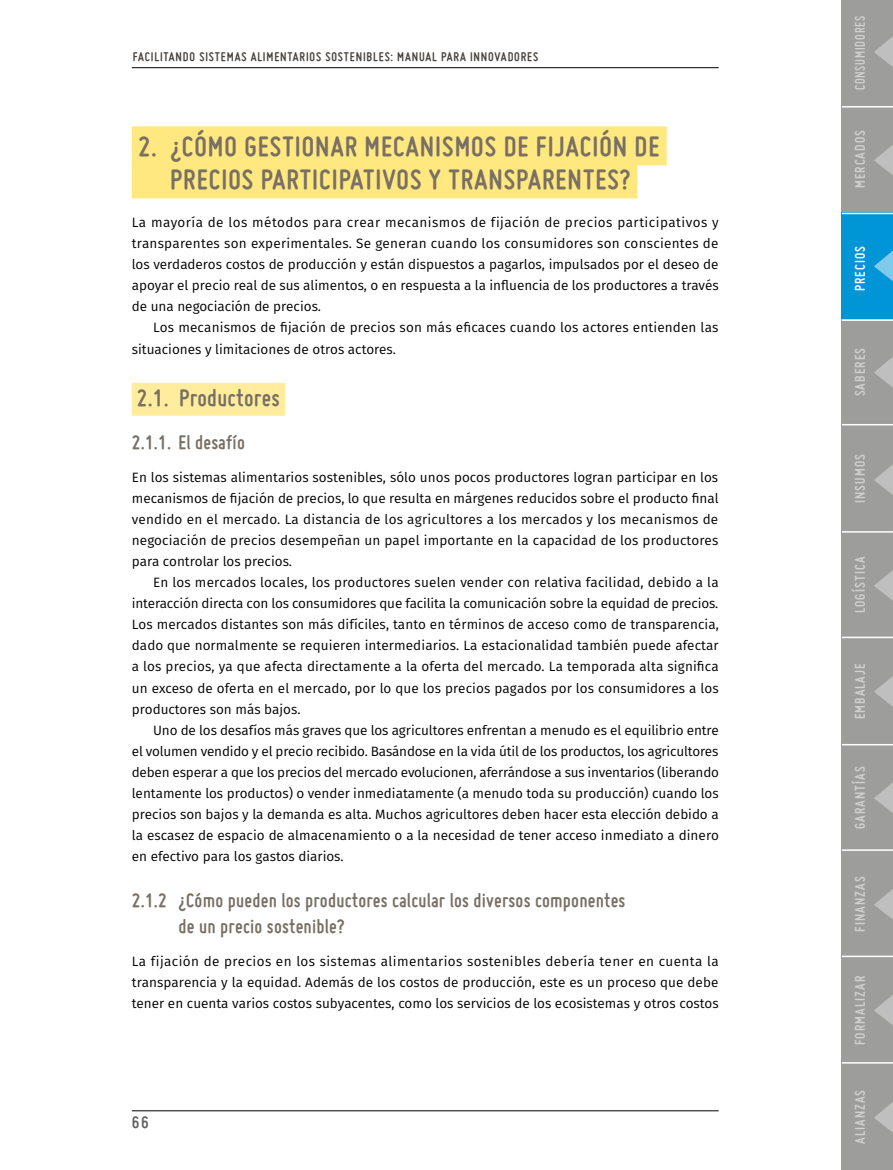
<style>
.page{position:relative;width:893px;height:1170px;background:#fff}
.page>*{position:absolute;margin:0;border:0;box-sizing:border-box;transform-origin:0 0}
.t1{font:700 30px/33px "Miso";letter-spacing:.035em;color:#787065;text-align:center}
.t2{font:700 25.5px "Miso";letter-spacing:.01em;color:#787065}
.t3{font:700 21px/25.5px "Miso";letter-spacing:.01em;color:#787065}
.t4{font:700 18px "Miso";color:#646363}
.t5{font:700 15px "Miso";letter-spacing:.075em;color:#d0d0d0}
.t6{font:700 15px "Miso";letter-spacing:.075em;color:#d0d0d0;scale:.9 1}
.t7{font:700 15px "Miso";letter-spacing:.075em;color:#fff}
.t8{font:13.5px/21px "Fira Sans";color:#000;text-align:justify}
.t9{font:700 13.5px "Miso";letter-spacing:.065em;color:#49443f}
</style>
<div class="page">
<hr style="left:132px;top:67px;width:587px;height:1px;background:#000">
<hr style="left:132px;top:1110px;width:587px;height:1px;background:#000">
<div style="left:842px;top:531px;width:51px;height:107px;background:#9d9d9c"></div>
<div style="left:842px;top:850px;width:51px;height:107px;background:#9d9d9c"></div>
<div style="left:842px;top:106px;width:51px;height:107px;background:#9d9d9c"></div>
<div style="left:842px;top:0;width:51px;height:107px;background:#9d9d9c"></div>
<div style="left:842px;top:638px;width:51px;height:106px;background:#9d9d9c"></div>
<div style="left:842px;top:957px;width:51px;height:106px;background:#9d9d9c"></div>
<div style="left:842px;top:1063px;width:51px;height:106px;background:#9d9d9c"></div>
<div style="left:842px;top:319px;width:51px;height:106px;background:#9d9d9c"></div>
<div style="left:842px;top:213px;width:51px;height:106px;background:#0095d7"></div>
<div style="left:842px;top:744px;width:51px;height:106px;background:#9d9d9c"></div>
<div style="left:842px;top:425px;width:51px;height:106px;background:#9d9d9c"></div>
<svg style="left:874px;top:36px;width:19px;height:31px"></svg>
<svg style="left:874px;top:145px;width:19px;height:30px"></svg>
<svg style="left:874px;top:250px;width:19px;height:31px"></svg>
<svg style="left:874px;top:357px;width:19px;height:30px"></svg>
<svg style="left:874px;top:464px;width:19px;height:31px"></svg>
<svg style="left:874px;top:570px;width:19px;height:30px"></svg>
<svg style="left:874px;top:676px;width:19px;height:30px"></svg>
<svg style="left:874px;top:782px;width:19px;height:31px"></svg>
<svg style="left:874px;top:889px;width:19px;height:30px"></svg>
<svg style="left:874px;top:995px;width:19px;height:30px"></svg>
<svg style="left:874px;top:1102px;width:19px;height:30px"></svg>
<hr style="left:842px;top:106px;width:51px;height:1px;background:#fff">
<hr style="left:842px;top:213px;width:51px;height:1px;background:#fff">
<hr style="left:842px;top:319px;width:51px;height:2px;background:#fff">
<hr style="left:842px;top:424px;width:51px;height:1px;background:#fff">
<hr style="left:842px;top:531px;width:51px;height:1px;background:#fff">
<hr style="left:842px;top:636px;width:51px;height:2px;background:#fff">
<hr style="left:842px;top:743px;width:51px;height:2px;background:#fff">
<hr style="left:842px;top:849px;width:51px;height:1px;background:#fff">
<hr style="left:842px;top:955px;width:51px;height:2px;background:#fff">
<hr style="left:842px;top:1061px;width:51px;height:2px;background:#fff">
<div style="left:132px;top:126px;width:535px;height:39px;background:#ffe87f"></div>
<div style="left:132px;top:159px;width:505px;height:39px;background:#ffe87f"></div>
<div style="left:132px;top:383px;width:153px;height:33px;background:#ffed9d"></div>
<p class="t9" style="left:133px;top:49px;width:407px">FACILITANDO SISTEMAS ALIMENTARIOS SOSTENIBLES: MANUAL PARA INNOVADORES</p>
<h1 class="t1" style="left:138px;top:130px;width:523px">2. ¿CÓMO GESTIONAR MECANISMOS DE FIJACIÓN DE<br>PRECIOS PARTICIPATIVOS Y TRANSPARENTES?</h1>
<p class="t8" style="left:132px;top:212px;width:588px">La mayoría de los métodos para crear mecanismos de fijación de precios participativos y transparentes son experimentales. Se generan cuando los consumidores son conscientes de los verdaderos costos de producción y están dispuestos a pagarlos, impulsados por el deseo de apoyar el precio real de sus alimentos, o en respuesta a la influencia de los productores a través de una negociación de precios.</p>
<p class="t8" style="left:132px;top:317px;width:588px;text-indent:21px">Los mecanismos de fijación de precios son más eficaces cuando los actores entienden las situaciones y limitaciones de otros actores.</p>
<h2 class="t2" style="left:137px;top:383px;width:144px">2.1. Productores</h2>
<h3 class="t3" style="left:132px;top:429px;width:115px">2.1.1. El desafío</h3>
<p class="t8" style="left:132px;top:467px;width:588px">En los sistemas alimentarios sostenibles, sólo unos pocos productores logran participar en los mecanismos de fijación de precios, lo que resulta en márgenes reducidos sobre el producto final vendido en el mercado. La distancia de los agricultores a los mercados y los mecanismos de negociación de precios desempeñan un papel importante en la capacidad de los productores para controlar los precios.</p>
<p class="t8" style="left:132px;top:572px;width:589px;text-indent:21px">En los mercados locales, los productores suelen vender con relativa facilidad, debido a la interacción directa con los consumidores que facilita la comunicación sobre la equidad de precios.<br>Los mercados distantes son más difíciles, tanto en términos de acceso como de transparencia, dado que normalmente se requieren intermediarios. La estacionalidad también puede afectar a los precios, ya que afecta directamente a la oferta del mercado. La temporada alta significa un exceso de oferta en el mercado, por lo que los precios pagados por los consumidores a los productores son más bajos.</p>
<p class="t8" style="left:132px;top:719px;width:589px;text-indent:21px">Uno de los desafíos más graves que los agricultores enfrentan a menudo es el equilibrio entre el volumen vendido y el precio recibido. Basándose en la vida útil de los productos, los agricultores deben esperar a que los precios del mercado evolucionen, aferrándose a sus inventarios (liberando lentamente los productos) o vender inmediatamente (a menudo toda su producción) cuando los precios son bajos y la demanda es alta. Muchos agricultores deben hacer esta elección debido a la escasez de espacio de almacenamiento o a la necesidad de tener acceso inmediato a dinero en efectivo para los gastos diarios.</p>
<h3 class="t3" style="left:179px;top:887px;width:448px;text-indent:-47px">2.1.2 ¿Cómo pueden los productores calcular los diversos componentes de un precio sostenible?</h3>
<p class="t8" style="left:132px;top:951px;width:588px">La fijación de precios en los sistemas alimentarios sostenibles debería tener en cuenta la transparencia y la equidad. Además de los costos de producción, este es un proceso que debe tener en cuenta varios costos subyacentes, como los servicios de los ecosistemas y otros costos</p>
<h3 class="t4" style="left:132px;top:1111px;width:18px">66</h3>
<p class="t6" style="left:851px;top:90px;width:84px;rotate:-90deg">CONSUMIDORES</p>
<p class="t5" style="left:851px;top:188px;width:59px;rotate:-90deg">MERCADOS</p>
<p class="t7" style="left:851px;top:291px;width:47px;rotate:-90deg">PRECIOS</p>
<p class="t5" style="left:851px;top:396px;width:50px;rotate:-90deg">SABERES</p>
<p class="t5" style="left:851px;top:503px;width:50px;rotate:-90deg">INSUMOS</p>
<p class="t5" style="left:851px;top:613px;width:58px;rotate:-90deg">LOGÍSTICA</p>
<p class="t5" style="left:851px;top:719px;width:58px;rotate:-90deg">EMBALAJE</p>
<p class="t5" style="left:851px;top:829px;width:64px;rotate:-90deg">GARANTÍAS</p>
<p class="t5" style="left:851px;top:931px;width:57px;rotate:-90deg">FINANZAS</p>
<p class="t5" style="left:851px;top:1044px;width:70px;rotate:-90deg">FORMALIZAR</p>
<p class="t5" style="left:851px;top:1143px;width:56px;rotate:-90deg">ALIANZAS</p>
</div>
